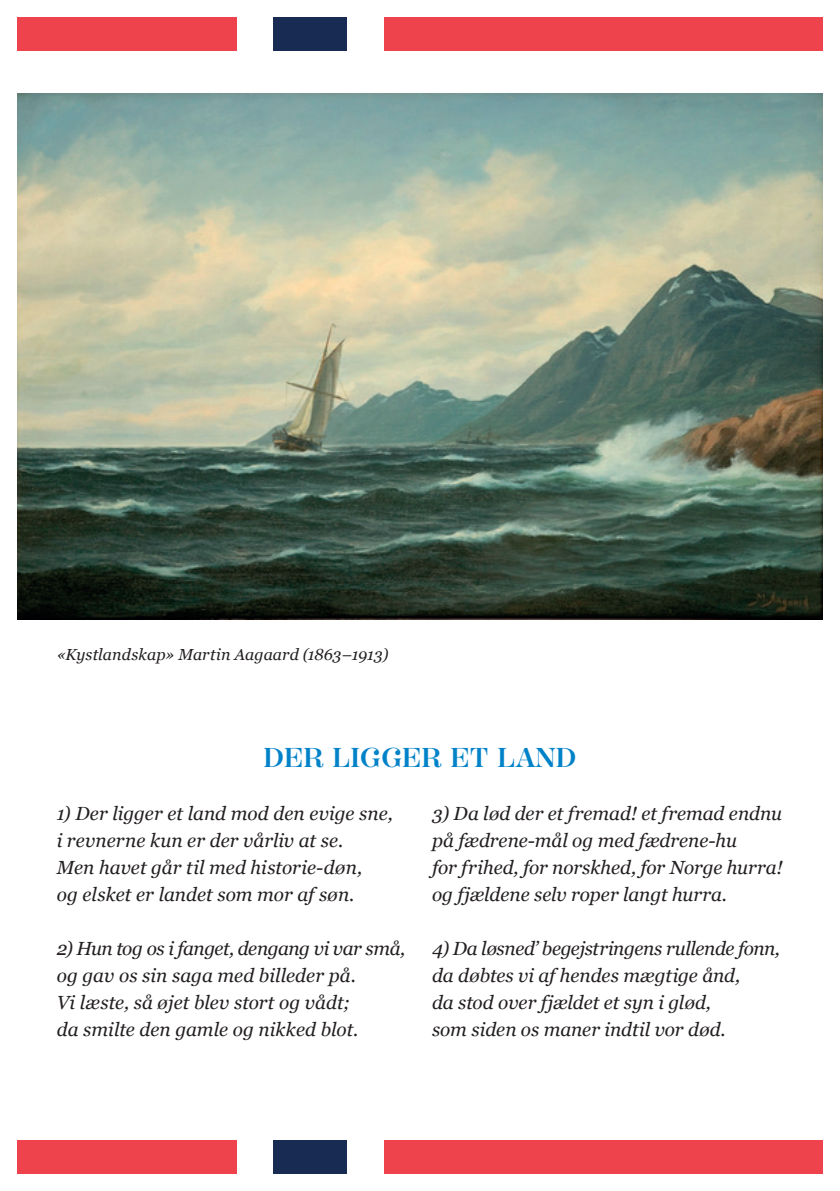
<style>
.page{position:relative;width:840px;height:1191px;background:#fff}
.page>*{position:absolute;margin:0;border:0;box-sizing:border-box;transform-origin:0 0}
.t1{font:24px "Hera Display Stortinget";color:#0082c8}
.t2{font:italic 19px/27px "Georgia";color:#231f20}
.t3{font:italic 16px "Georgia";letter-spacing:.005em;color:#231f20}
</style>
<div class="page">
<img style="left:17px;top:94px;width:805px;height:525px">
<div style="left:17px;top:17px;width:37px;height:34px;background:#ee434d"></div>
<div style="left:383px;top:17px;width:37px;height:34px;background:#ee434d"></div>
<div style="left:602px;top:17px;width:37px;height:34px;background:#ee434d"></div>
<div style="left:127px;top:17px;width:36px;height:34px;background:#ee434d"></div>
<div style="left:493px;top:17px;width:36px;height:34px;background:#ee434d"></div>
<div style="left:712px;top:17px;width:37px;height:34px;background:#ee434d"></div>
<div style="left:54px;top:17px;width:36px;height:34px;background:#ee434d"></div>
<div style="left:420px;top:17px;width:36px;height:34px;background:#ee434d"></div>
<div style="left:639px;top:17px;width:37px;height:34px;background:#ee434d"></div>
<div style="left:163px;top:17px;width:37px;height:34px;background:#ee434d"></div>
<div style="left:529px;top:17px;width:37px;height:34px;background:#ee434d"></div>
<div style="left:749px;top:17px;width:36px;height:34px;background:#ee434d"></div>
<div style="left:90px;top:17px;width:37px;height:34px;background:#ee434d"></div>
<div style="left:456px;top:17px;width:37px;height:34px;background:#ee434d"></div>
<div style="left:676px;top:17px;width:36px;height:34px;background:#ee434d"></div>
<div style="left:200px;top:17px;width:37px;height:34px;background:#ee434d"></div>
<div style="left:566px;top:17px;width:36px;height:34px;background:#ee434d"></div>
<div style="left:785px;top:17px;width:37px;height:34px;background:#ee434d"></div>
<div style="left:273px;top:17px;width:37px;height:34px;background:#172b53"></div>
<div style="left:310px;top:17px;width:36px;height:34px;background:#172b53"></div>
<div style="left:17px;top:1140px;width:37px;height:34px;background:#ee434d"></div>
<div style="left:383px;top:1140px;width:37px;height:34px;background:#ee434d"></div>
<div style="left:602px;top:1140px;width:37px;height:34px;background:#ee434d"></div>
<div style="left:127px;top:1140px;width:36px;height:34px;background:#ee434d"></div>
<div style="left:493px;top:1140px;width:36px;height:34px;background:#ee434d"></div>
<div style="left:712px;top:1140px;width:37px;height:34px;background:#ee434d"></div>
<div style="left:54px;top:1140px;width:36px;height:34px;background:#ee434d"></div>
<div style="left:420px;top:1140px;width:36px;height:34px;background:#ee434d"></div>
<div style="left:639px;top:1140px;width:37px;height:34px;background:#ee434d"></div>
<div style="left:163px;top:1140px;width:37px;height:34px;background:#ee434d"></div>
<div style="left:529px;top:1140px;width:37px;height:34px;background:#ee434d"></div>
<div style="left:749px;top:1140px;width:36px;height:34px;background:#ee434d"></div>
<div style="left:90px;top:1140px;width:37px;height:34px;background:#ee434d"></div>
<div style="left:456px;top:1140px;width:37px;height:34px;background:#ee434d"></div>
<div style="left:676px;top:1140px;width:36px;height:34px;background:#ee434d"></div>
<div style="left:200px;top:1140px;width:37px;height:34px;background:#ee434d"></div>
<div style="left:566px;top:1140px;width:36px;height:34px;background:#ee434d"></div>
<div style="left:785px;top:1140px;width:37px;height:34px;background:#ee434d"></div>
<div style="left:273px;top:1140px;width:37px;height:34px;background:#172b53"></div>
<div style="left:310px;top:1140px;width:36px;height:34px;background:#172b53"></div>
<p class="t3" style="left:57px;top:642px;width:333px">«Kystlandskap» Martin Aagaard (1863–1913)</p>
<p class="t1" style="left:263px;top:741px;width:314px">DER LIGGER ET LAND</p>
<p class="t2" style="left:57px;top:799px;width:337px">1) Der ligger et land mod den evige sne, i revnerne kun er der vårliv at se.<br>Men havet går til med historie-døn,<br>og elsket er landet som mor af søn.</p>
<p class="t2" style="left:57px;top:934px;width:350px">2) Hun tog os i fanget, dengang vi var små, og gav os sin saga med billeder på.<br>Vi læste, så øjet blev stort og vådt;<br>da smilte den gamle og nikked blot.</p>
<p class="t2" style="left:432px;top:799px;width:352px">3) Da lød der et fremad! et fremad endnu på fædrene-mål og med fædrene-hu<br>for frihed, for norskhed, for Norge hurra! og fjældene selv roper langt hurra.</p>
<p class="t2" style="left:432px;top:934px;width:349px">4) Da løsned’ begejstringens rullende fonn, da døbtes vi af hendes mægtige ånd,<br>da stod over fjældet et syn i glød,<br>som siden os maner indtil vor død.</p>
</div>
